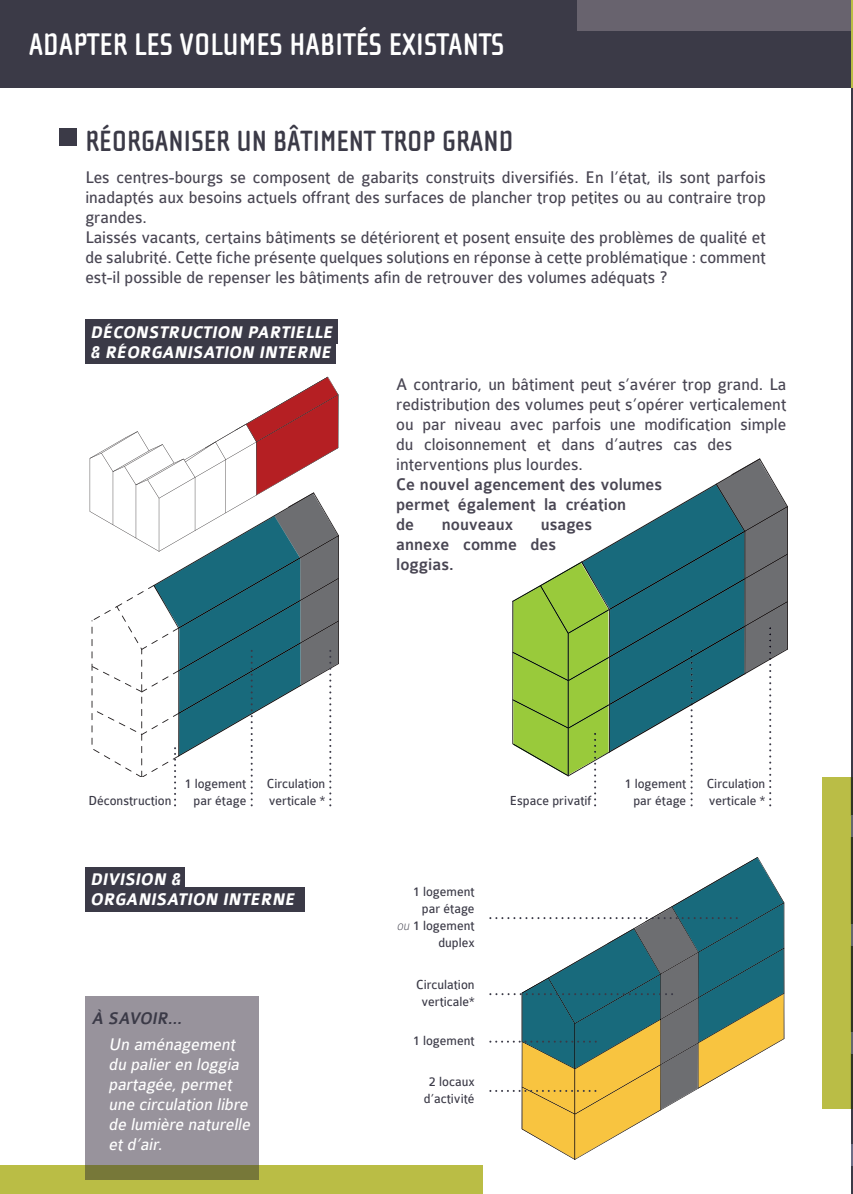
<style>
.page{position:relative;width:853px;height:1194px;background:#fff}
.page>*{position:absolute;margin:0;border:0;box-sizing:border-box;transform-origin:0 0}
.t1{font:700 32px "Cholla Sans";color:#fff;scale:.95 1}
.t2{font:700 30px "Cholla Sans";color:#3b3a47;scale:.95 1}
.t3{font:18px/20px "Colaborate";color:#494653;scale:.95 1}
.t4{font:500 18px/20px "Colaborate";color:#494653;scale:.95 1}
.t5{font:italic 18px/20px "Colaborate";color:#fff;scale:.95 1}
.t6{font:italic 700 18px/20px "Colaborate";color:#fff;scale:.95 1}
.t7{font:italic 500 18px "Colaborate";color:#3b3a47;scale:.95 1}
.t8{font:14px/16.8px "Colaborate";color:#3b3a47;scale:.95 1}
.s1{font-weight:100;font-style:italic}
</style>
<div class="page">
<hr style="left:851px;top:0;width:2px;height:1193px;background:#3b3a47">
<div style="left:85px;top:319px;width:253px;height:24px;background:#3b3a47"></div>
<div style="left:85px;top:339px;width:251px;height:24px;background:#3b3a47"></div>
<div style="left:85px;top:867px;width:100px;height:24px;background:#3b3a47"></div>
<div style="left:85px;top:887px;width:220px;height:24px;background:#3b3a47"></div>
<svg style="left:90px;top:377px;width:249px;height:429px"></svg>
<svg style="left:512px;top:458px;width:276px;height:348px"></svg>
<hr style="left:851px;top:0;width:2px;height:87px;background:#babd45">
<div style="left:822px;top:777px;width:29px;height:331px;background:#babd46"></div>
<svg style="left:851px;top:777px;width:2px;height:331px"></svg>
<hr style="left:851px;top:815px;width:2px;height:22px;background:#64686b">
<hr style="left:851px;top:924px;width:2px;height:21px;background:#64686b">
<hr style="left:851px;top:1031px;width:2px;height:22px;background:#64686b">
<hr style="left:851px;top:1143px;width:2px;height:22px;background:#6d6e86">
<div style="left:59px;top:129px;width:17px;height:17px;background:#3b3a47"></div>
<svg style="left:489px;top:857px;width:296px;height:302px"></svg>
<div style="left:0;top:0;width:851px;height:87px;background:#3b3a47"></div>
<div style="left:578px;top:0;width:273px;height:31px;background:#68636e"></div>
<div style="left:0;top:1165px;width:482px;height:28px;background:#babd45"></div>
<div style="left:85px;top:996px;width:174px;height:169px;background:#98939c"></div>
<div style="left:85px;top:1165px;width:174px;height:14px;background:#777839"></div>
<h1 class="t1" style="left:29px;top:27px;width:502px">ADAPTER LES VOLUMES HABITÉS EXISTANTS</h1>
<h2 class="t2" style="left:85px;top:125px;width:452px">RÉORGANISER UN BÂTIMENT TROP GRAND</h2>
<p class="t3" style="left:85px;top:167px;width:718px">Les centres-bourgs se composent de gabarits construits diversifiés. En l’état, ils sont parfois inadaptés aux besoins actuels offrant des surfaces de plancher trop petites ou au contraire trop grandes.<br>Laissés vacants, certains bâtiments se détériorent et posent ensuite des problèmes de qualité et de salubrité. Cette fiche présente quelques solutions en réponse à cette problématique : comment est-il possible de repenser les bâtiments afin de retrouver des volumes adéquats ?</p>
<p class="t6" style="left:90px;top:322px;width:261px">DÉCONSTRUCTION PARTIELLE &amp; RÉORGANISATION INTERNE</p>
<p class="t3" style="left:396px;top:374px;width:412px">A contrario, un bâtiment peut s’avérer trop grand. La redistribution des volumes peut s’opérer verticalement ou par niveau avec parfois une modification simple du cloisonnement et dans d’autres cas des interventions plus lourdes.</p>
<p class="t4" style="left:396px;top:475px;width:281px">Ce nouvel agencement des volumes permet également la création<br>de</p>
<p class="t4" style="left:396px;top:515px;width:208px;text-indent:144px">usages annexe comme des loggias.</p>
<p class="t4" style="left:442px;top:515px;width:77px">nouveaux</p>
<p class="t8" style="left:267px;top:775px;width:63px">Circulation verticale *</p>
<p class="t8" style="left:707px;top:775px;width:63px">Circulation verticale *</p>
<p class="t8" style="left:185px;top:775px;width:67px;text-align:right">1 logement par étage</p>
<p class="t8" style="left:624px;top:775px;width:67px">1 logement</p>
<p class="t8" style="left:88px;top:792px;width:89px">Déconstruction</p>
<p class="t8" style="left:510px;top:792px;width:88px">Espace privatif</p>
<p class="t8" style="left:633px;top:792px;width:57px">par étage</p>
<p class="t6" style="left:90px;top:870px;width:221px">DIVISION &amp;<br>ORGANISATION INTERNE</p>
<p class="t7" style="left:92px;top:1009px;width:100px">À SAVOIR...</p>
<p class="t5" style="left:109px;top:1034px;width:154px">Un aménagement du palieren loggia partagée,permet une circulation libre de lumière naturelle etd’air.</p>
<p class="t8" style="left:397px;top:883px;width:83px;text-align:right">1 logement par étage<br><span class="s1">ou</span> 1 logement duplex</p>
<p class="t8" style="left:416px;top:976px;width:63px;text-align:center">Circulation verticale*</p>
<p class="t8" style="left:413px;top:1032px;width:67px">1 logement</p>
<p class="t8" style="left:424px;top:1072px;width:55px;text-align:center">2 locaux d’activité</p>
</div>
